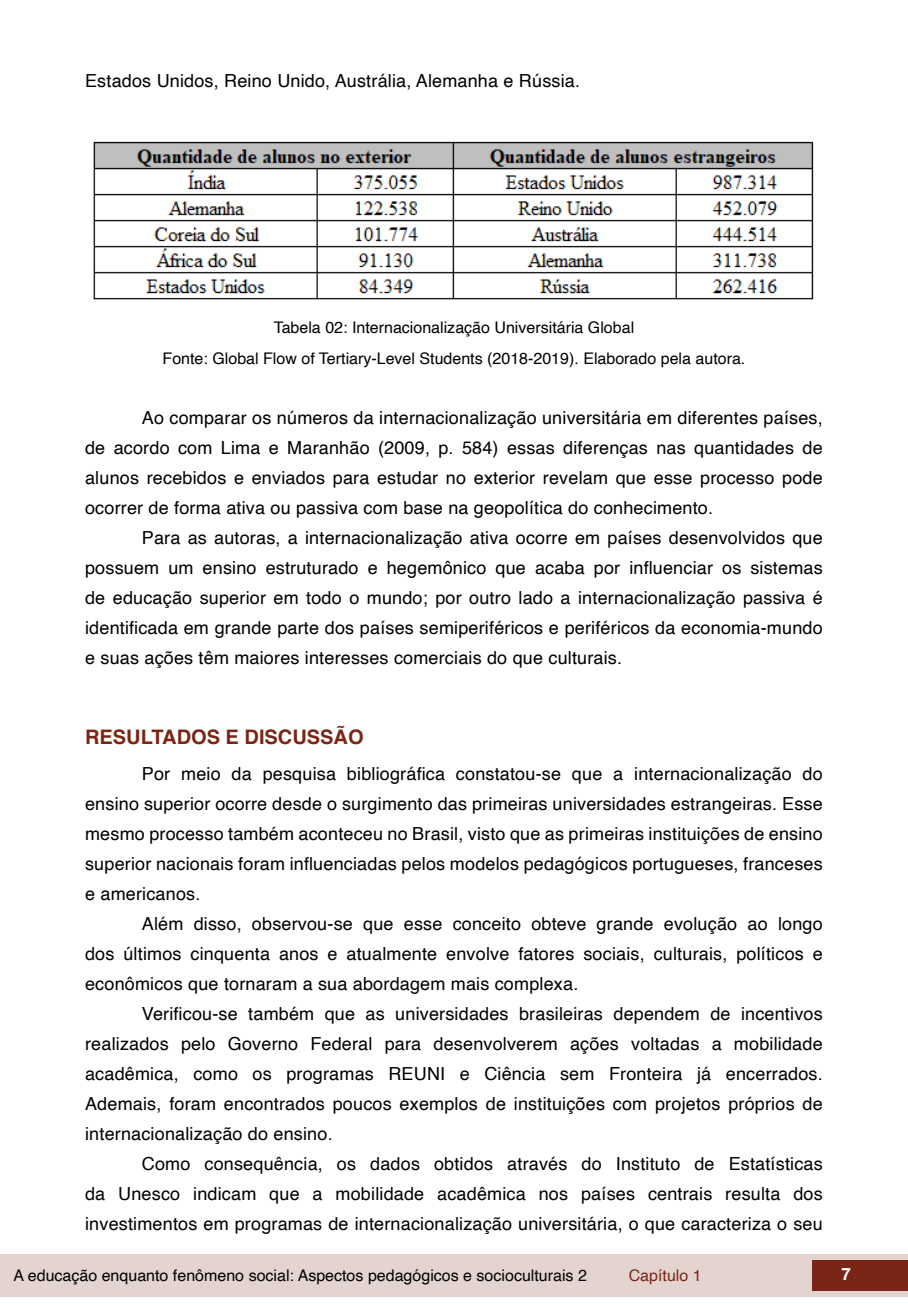
<style>
.page{position:relative;width:908px;height:1304px;background:#fff}
.page>*{position:absolute;margin:0;border:0;box-sizing:border-box;transform-origin:0 0}
.t1{font:700 20px "Helvetica";color:#7a2616}
.t2{font:18px/30px "Helvetica";letter-spacing:.01em;color:#000;text-align:justify}
.t3{font:700 16.8px "Helvetica";color:#fff}
.t4{font:16px/30.6px "Helvetica";color:#000;text-align:center}
.t5{font:16px "Helvetica";color:#7a2616}
</style>
<div class="page">
<div style="left:0;top:1254px;width:906px;height:43px;background:#e4d4d0"></div>
<div style="left:812px;top:1261px;width:95px;height:30px;background:#7a2616"></div>
<img style="left:93px;top:141px;width:721px;height:159px">
<p class="t2" style="left:85px;top:66px;width:496px">Estados Unidos, Reino Unido, Austrália, Alemanha e Rússia.</p>
<p class="t4" style="left:162px;top:313px;width:584px">Tabela 02: Internacionalização Universitária Global<br>Fonte: Global Flow of Tertiary-Level Students (2018-2019). Elaborado pela autora.</p>
<p class="t2" style="left:85px;top:403px;width:738px;text-indent:57px">Ao comparar os números da internacionalização universitária em diferentes países, de acordo com Lima e Maranhão (2009, p. 584) essas diferenças nas quantidades de alunos recebidos e enviados para estudar no exterior revelam que esse processo pode ocorrer de forma ativa ou passiva com base na geopolítica do conhecimento.</p>
<p class="t2" style="left:85px;top:523px;width:738px;text-indent:57px">Para as autoras, a internacionalização ativa ocorre em países desenvolvidos que possuem um ensino estruturado e hegemônico que acaba por influenciar os sistemas de educação superior em todo o mundo; por outro lado a internacionalização passiva é identificada em grande parte dos países semiperiféricos e periféricos da economia-mundo e suas ações têm maiores interesses comerciais do que culturais.</p>
<p class="t1" style="left:85px;top:725px;width:280px">RESULTADOS E DISCUSSÃO</p>
<p class="t2" style="left:85px;top:759px;width:738px;text-indent:57px">Por meio da pesquisa bibliográfica constatou-se que a internacionalização do ensino superior ocorre desde o surgimento das primeiras universidades estrangeiras. Esse mesmo processo também aconteceu no Brasil, visto que as primeiras instituições de ensino superior nacionais foram influenciadas pelos modelos pedagógicos portugueses, franceses e americanos.</p>
<p class="t2" style="left:85px;top:909px;width:738px;text-indent:57px">Além disso, observou-se que esse conceito obteve grande evolução ao longo dos últimos cinquenta anos e atualmente envolve fatores sociais, culturais, políticos e econômicos que tornaram a sua abordagem mais complexa.</p>
<p class="t2" style="left:85px;top:999px;width:738px;text-indent:57px">Verificou-se também que as universidades brasileiras dependem de incentivos realizados pelo Governo Federal para desenvolverem ações voltadas a mobilidade acadêmica, como os programas REUNI e Ciência sem Fronteira já encerrados.<br>Ademais, foram encontrados poucos exemplos de instituições com projetos próprios de internacionalização do ensino.</p>
<p class="t2" style="left:85px;top:1149px;width:738px;text-indent:57px">Como consequência, os dados obtidos através do Instituto de Estatísticas da Unesco indicam que a mobilidade acadêmica nos países centrais resulta dos investimentos em programas de internacionalização universitária, o que caracteriza o seu</p>
<p class="t4" style="left:14px;top:1260px;width:574px">A educação enquanto fenômeno social: Aspectos pedagógicos e socioculturais 2</p>
<p class="t5" style="left:628px;top:1263px;width:74px">Capítulo 1</p>
<p class="t3" style="left:841px;top:1264px;width:11px">7</p>
</div>
